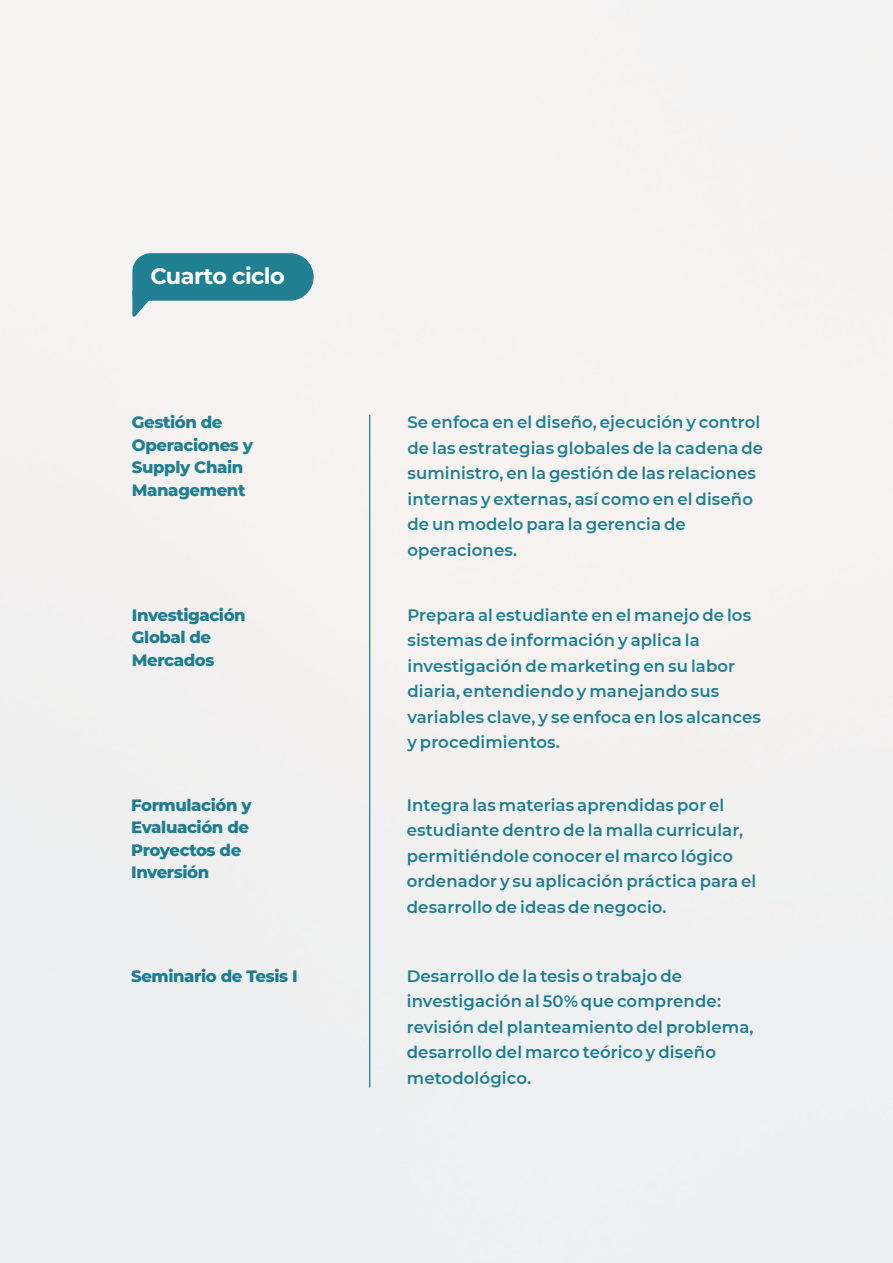
<style>
.page{position:relative;width:893px;height:1263px;background:#f3f2f0}
.page>*{position:absolute;margin:0;border:0;box-sizing:border-box;transform-origin:0 0}
.t1{font:700 22.5px "Montserrat";letter-spacing:-.025em;color:#fff}
.t2{font:600 16.5px/25.5px "Montserrat";letter-spacing:.01em;color:#208093}
.t3{font:800 16.5px/22.5px "Montserrat";letter-spacing:-.025em;color:#208093}
</style>
<div class="page">
<h1 class="t1" style="left:150px;top:260px;width:136px">Cuarto ciclo</h1>
<p class="t3" style="left:132px;top:410px;width:123px">Gestión de<br>Operaciones y<br>Supply Chain<br>Management</p>
<p class="t2" style="left:407px;top:409px;width:357px">Se enfoca en el diseño, ejecución y control de las estrategias globales de la cadena de suministro, en la gestión de las relaciones internas y externas, así como en el diseño de un modelo para la gerencia de operaciones.</p>
<p class="t3" style="left:132px;top:602px;width:115px">Investigación<br>Global de<br>Mercados</p>
<p class="t2" style="left:407px;top:601px;width:355px">Prepara al estudiante en el manejo de los sistemas de información y aplica la investigación de marketing en su labor diaria, entendiendo y manejando sus variables clave, y se enfoca en los alcances y procedimientos.</p>
<p class="t3" style="left:131px;top:793px;width:122px">Formulación y<br>Evaluación de<br>Proyectos de<br>Inversión</p>
<p class="t2" style="left:407px;top:791px;width:351px">Integra las materias aprendidas por el estudiante dentro de la malla curricular, permitiéndole conocer el marco lógico ordenador y su aplicación práctica para el desarrollo de ideas de negocio.</p>
<p class="t3" style="left:131px;top:964px;width:168px">Seminario de Tesis I</p>
<p class="t2" style="left:407px;top:962px;width:348px">Desarrollo de la tesis o trabajo de investigación al 50% que comprende: revisión del planteamiento del problema, desarrollo del marco teórico y diseño metodológico.</p>
</div>
